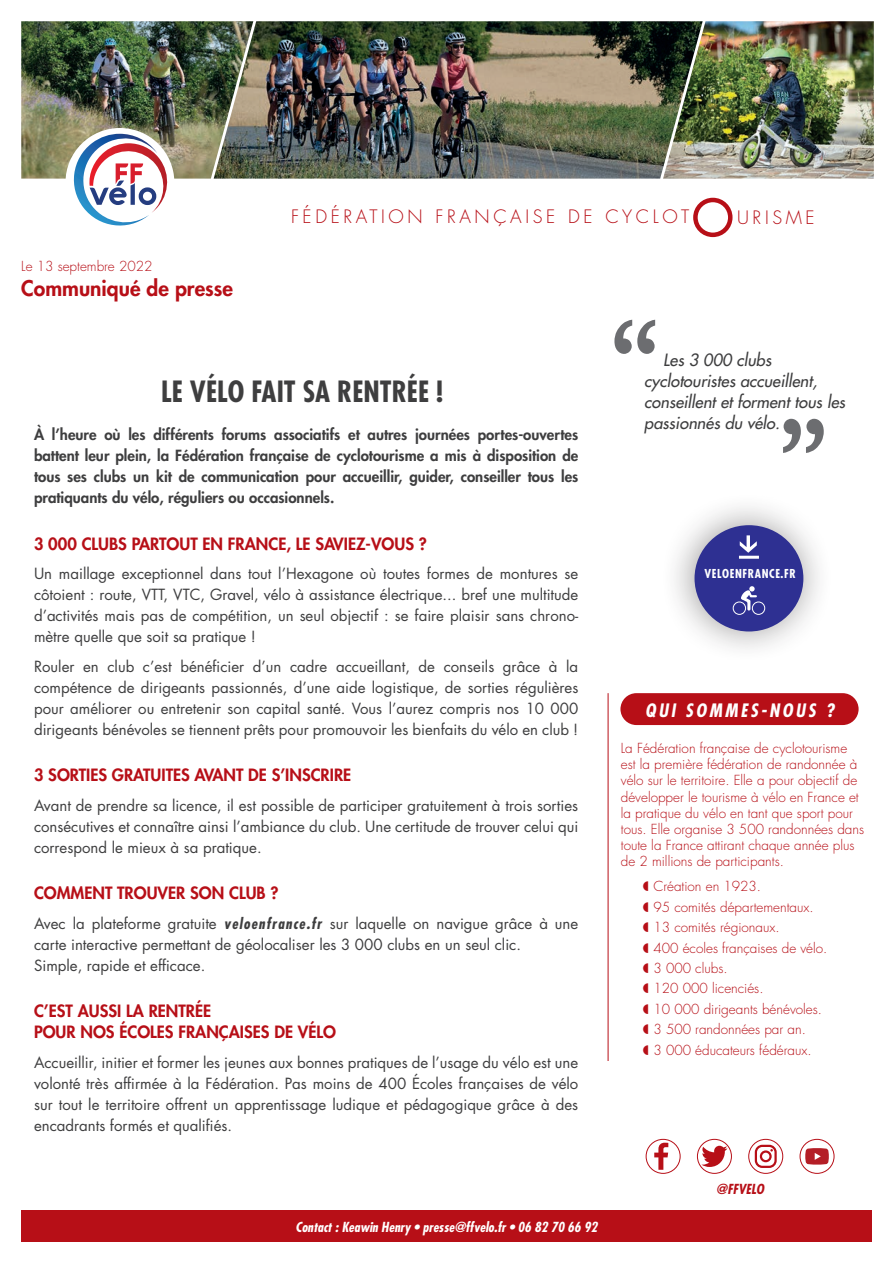
<style>
.page{position:relative;width:893px;height:1263px;background:#fff}
.page>*{position:absolute;margin:0;border:0;box-sizing:border-box;transform-origin:0 0}
.t1{font:700 condensed 28.5px "Futura";color:#3e3e3f}
.t2{font:800 21px "Futura";color:#b70f17}
.t3{font:300 18px "Futura";letter-spacing:.2em;color:#b70f17}
.t4{font:italic 700 condensed 18px "Futura";letter-spacing:.15em;color:#fff}
.t5{font:800 16.5px/21px "Futura";color:#b70f17}
.t6{font:italic 16.5px/21px "Futura";color:#3e3e3f}
.t7{font:15px/21px "Futura";color:#3e3e3f;text-align:justify}
.t8{font:800 15px/21px "Futura";color:#3e3e3f;text-align:justify}
.t9{font:300 13.5px/20.4px "Futura";color:#b70f17}
.t10{font:italic 700 condensed 13.5px "Futura";color:#fff}
.t11{font:italic 700 condensed 13.5px "Futura";color:#b70f17}
.t12{font:700 condensed 12px "Futura";letter-spacing:.05em;color:#fff}
.s1{font-weight:700;font-style:italic;font-stretch:condensed}
</style>
<div class="page">
<div style="left:21px;top:1211px;width:851px;height:31px;background:#b70f17"></div>
<div style="left:646px;top:1139px;width:34px;height:35px;border:1px solid #b70f17;border-radius:50%"></div>
<svg style="left:654px;top:1143px;width:14px;height:27px"></svg>
<svg style="left:697px;top:1139px;width:34px;height:34px"></svg>
<div style="left:697px;top:1139px;width:35px;height:35px;border:1px solid #b70f17;border-radius:50%"></div>
<svg style="left:701px;top:1146px;width:26px;height:21px"></svg>
<svg style="left:749px;top:1139px;width:34px;height:34px"></svg>
<div style="left:748px;top:1139px;width:35px;height:35px;border:1px solid #b70f17;border-radius:50%"></div>
<div style="left:755px;top:1145px;width:22px;height:23px;border:2px solid #b70f17;border-radius:6px"></div>
<div style="left:760px;top:1150px;width:12px;height:12px;border:2px solid #b70f17;border-radius:50%"></div>
<svg style="left:800px;top:1139px;width:34px;height:34px"></svg>
<div style="left:800px;top:1139px;width:34px;height:35px;border:1px solid #b70f17;border-radius:50%"></div>
<svg style="left:805px;top:1148px;width:24px;height:16px"></svg>
<hr style="left:608px;top:693px;width:1px;height:368px;background:#b70f17">
<div style="left:620px;top:693px;width:239px;height:32px;background:#b70f17;border-radius:16px"></div>
<div style="left:693px;top:198px;width:39px;height:39px;border:4px solid #b70f17;border-radius:50%"></div>
<img style="left:21px;top:21px;width:186px;height:158px">
<img style="left:709px;top:21px;width:165px;height:158px">
<svg style="left:207px;top:21px;width:7px;height:158px"></svg>
<svg style="left:703px;top:21px;width:6px;height:158px"></svg>
<div style="left:65px;top:128px;width:109px;height:109px;background:#fff;border-radius:50%"></div>
<svg style="left:68px;top:133px;width:104px;height:93px"></svg>
<img style="left:214px;top:21px;width:489px;height:158px">
<svg style="left:614px;top:320px;width:41px;height:34px"></svg>
<svg style="left:783px;top:419px;width:41px;height:34px"></svg>
<div style="left:660px;top:492px;width:174px;height:172px;background:#231f20;opacity:.45"></div>
<div style="left:694px;top:525px;width:109px;height:106px;background:#2e3092;border-radius:50%"></div>
<svg style="left:740px;top:535px;width:17px;height:18px"></svg>
<hr style="left:739px;top:556px;width:20px;height:3px;background:#fff">
<div style="left:733px;top:601px;width:13px;height:14px;border:1px solid #fff;border-radius:50%"></div>
<div style="left:752px;top:601px;width:13px;height:14px;border:1px solid #fff;border-radius:50%"></div>
<svg style="left:741px;top:586px;width:16px;height:25px"></svg>
<p class="t9" style="left:21px;top:256px;width:133px">Le 13 septembre 2022</p>
<h2 class="t2" style="left:21px;top:274px;width:213px">Communiqué de presse</h2>
<p class="t3" style="left:291px;top:205px;width:400px">FÉDÉRATION FRANÇAISE DE CYCLOT</p>
<p class="t3" style="left:737px;top:206px;width:79px">URISME</p>
<h1 class="t1" style="left:161px;top:373px;width:283px">LE VÉLO FAIT SA RENTRÉE !</h1>
<p class="t8" style="left:34px;top:424px;width:546px">À l’heure où les différents forums associatifs et autres journées portes-ouvertes battent leur plein, la Fédération française de cyclotourisme a mis à disposition de tous ses clubs un kit de communication pour accueillir, guider, conseiller tous les pratiquants du vélo, réguliers ou occasionnels.</p>
<p class="t5" style="left:34px;top:533px;width:394px">3 000 CLUBS PARTOUT EN FRANCE, LE SAVIEZ-VOUS ?</p>
<p class="t7" style="left:34px;top:563px;width:546px">Un maillage exceptionnel dans tout l’Hexagone où toutes formes de montures se côtoient : route, VTT, VTC, Gravel, vélo à assistance électrique... bref une multitude d’activités mais pas de compétition, un seul objectif : se faire plaisir sans chrono&shy;mètre quelle que soit sa pratique !</p>
<p class="t7" style="left:34px;top:655px;width:546px">Rouler en club c’est bénéficier d’un cadre accueillant, de conseils grâce à la compétence de dirigeants passionnés, d’une aide logistique, de sorties régulières pour améliorer ou entretenir son capital santé. Vous l’aurez compris nos 10 000 dirigeants bénévoles se tiennent prêts pour promouvoir les bienfaits du vélo en club !</p>
<p class="t5" style="left:34px;top:764px;width:319px">3 SORTIES GRATUITES AVANT DE S’INSCRIRE</p>
<p class="t7" style="left:34px;top:794px;width:546px">Avant de prendre sa licence, il est possible de participer gratuitement à trois sorties consécutives et connaître ainsi l’ambiance du club. Une certitude de trouver celui qui correspond le mieux à sa pratique.</p>
<p class="t5" style="left:34px;top:882px;width:246px">COMMENT TROUVER SON CLUB ?</p>
<p class="t7" style="left:34px;top:912px;width:546px;text-align:left">Avec la plateforme gratuite <span class="s1">veloenfrance.fr</span> sur laquelle on navigue grâce à une carte interactive permettant de géolocaliser les 3 000 clubs en un seul clic.<br>Simple, rapide et efficace.</p>
<p class="t5" style="left:34px;top:1000px;width:303px">C’EST AUSSI LA RENTRÉE<br>POUR NOS ÉCOLES FRANÇAISES DE VÉLO</p>
<p class="t7" style="left:34px;top:1051px;width:546px">Accueillir, initier et former les jeunes aux bonnes pratiques de l’usage du vélo est une volonté très affirmée à la Fédération. Pas moins de 400 Écoles françaises de vélo sur tout le territoire offrent un apprentissage ludique et pédagogique grâce à des encadrants formés et qualifiés.</p>
<p class="t10" style="left:296px;top:1218px;width:303px">Contact : Keawin Henry • presse@ffvelo.fr • 06 82 70 66 92</p>
<p class="t6" style="left:644px;top:349px;width:202px;text-indent:19px">Les 3 000 clubs cyclotouristes accueillent, conseillent et forment tous les passionnés du vélo.</p>
<p class="t12" style="left:704px;top:565px;width:93px">VELOENFRANCE.FR</p>
<p class="t4" style="left:645px;top:698px;width:190px">QUI SOMMES-NOUS ?</p>
<p class="t9" style="left:621px;top:740px;width:245px;line-height:16.2px">La Fédération française de cyclotourisme est la première fédération de randonnée à vélo sur le territoire. Elle a pour objectif de développer le tourisme à vélo en France et la pratique du vélo en tant que sport pour tous. Elle organise 3 500 randonnées dans toute la France attirant chaque année plus de 2 millions de participants.</p>
<p class="t9" style="left:653px;top:876px;width:175px">Création en 1923.<br>95 comités départementaux.<br>13 comités régionaux.<br>400 écoles françaises de vélo.<br>3 000 clubs.<br>120 000 licenciés.<br>10 000 dirigeants bénévoles.<br>3 500 randonnées par an.<br>3 000 éducateurs fédéraux.</p>
<p class="t11" style="left:716px;top:1180px;width:49px">@FFVELO</p>
</div>
